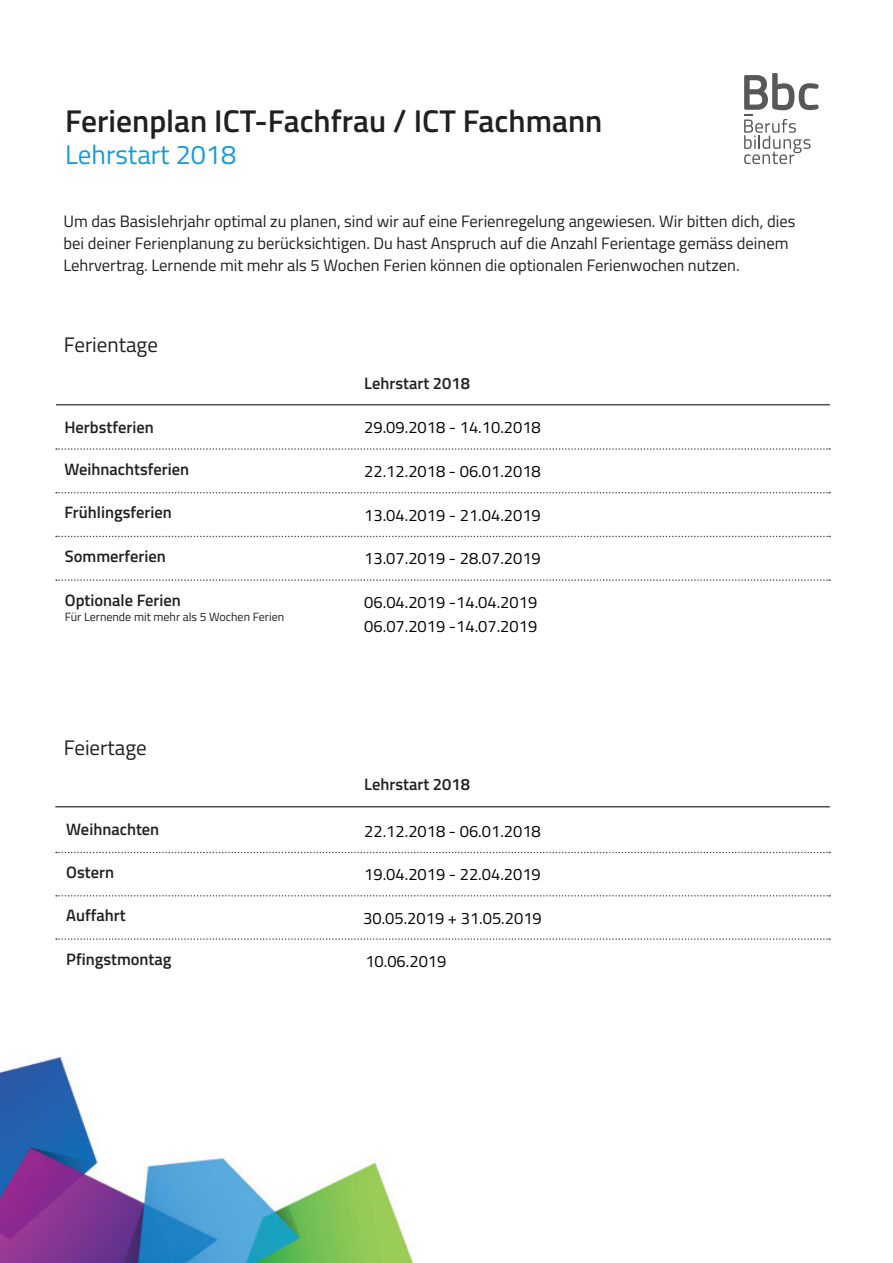
<style>
.page{position:relative;width:893px;height:1263px;background:#fff}
.page>*{position:absolute;margin:0;border:0;box-sizing:border-box;transform-origin:0 0}
.t1{font:600 31.5px "Titillium";color:#231f20}
.t2{font:27px "Titillium";color:#169cd8}
.t3{font:21px "Titillium";color:#231f20}
.t4{font:16.5px/21.8px "Titillium";color:#231f20}
.t5{font:16.5px/24px "Titillium";color:#000001}
.t6{font:600 16.5px "Titillium";color:#231f20}
.t7{font:12px "Titillium";color:#231f20}
</style>
<div class="page">
<img style="left:0;top:1057px;width:413px;height:206px">
<svg style="left:744px;top:73px;width:75px;height:91px"></svg>
<hr style="left:56px;top:404px;width:774px;height:1px;background:#4e5152">
<hr style="left:55px;top:806px;width:775px;height:1px;background:#4e5152">
<svg style="left:56px;top:448px;width:774px;height:2px"></svg>
<svg style="left:56px;top:852px;width:774px;height:1px"></svg>
<svg style="left:56px;top:895px;width:774px;height:1px"></svg>
<svg style="left:56px;top:938px;width:774px;height:2px"></svg>
<svg style="left:56px;top:492px;width:774px;height:1px"></svg>
<svg style="left:56px;top:536px;width:774px;height:1px"></svg>
<svg style="left:56px;top:579px;width:774px;height:2px"></svg>
<h1 class="t1" style="left:65px;top:97px;width:539px">Ferienplan ICT-Fachfrau / ICT Fachmann</h1>
<h2 class="t2" style="left:65px;top:135px;width:173px">Lehrstart 2018</h2>
<p class="t4" style="left:63px;top:210px;width:733px">Um das Basislehrjahr optimal zu planen, sind wir auf eine Ferienregelung angewiesen. Wir bitten dich, dies bei deiner Ferienplanung zu berücksichtigen. Du hast Anspruch auf die Anzahl Ferientage gemäss deinem<br>Lehrvertrag. Lernende mit mehr als 5 Wochen Ferien können die optionalen Ferienwochen nutzen.</p>
<p class="t3" style="left:64px;top:329px;width:96px">Ferientage</p>
<p class="t6" style="left:65px;top:414px;width:91px">Herbstferien</p>
<p class="t6" style="left:65px;top:456px;width:126px">Weihnachtsferien</p>
<p class="t6" style="left:65px;top:500px;width:109px">Frühlingsferien</p>
<p class="t6" style="left:65px;top:544px;width:103px">Sommerferien</p>
<p class="t6" style="left:65px;top:588px;width:118px">Optionale Ferien</p>
<p class="t7" style="left:65px;top:608px;width:221px">Für Lernende mit mehr als 5 Wochen Ferien</p>
<p class="t3" style="left:64px;top:732px;width:85px">Feiertage</p>
<p class="t6" style="left:364px;top:371px;width:107px">Lehrstart 2018</p>
<p class="t5" style="left:364px;top:415px;width:178px">29.09.2018 - 14.10.2018</p>
<p class="t5" style="left:364px;top:458px;width:178px">22.12.2018 - 06.01.2018</p>
<p class="t5" style="left:364px;top:502px;width:178px">13.04.2019 - 21.04.2019</p>
<p class="t5" style="left:364px;top:546px;width:178px">13.07.2019 - 28.07.2019</p>
<p class="t5" style="left:364px;top:590px;width:174px">06.04.2019 -14.04.2019<br>06.07.2019 -14.07.2019</p>
<p class="t6" style="left:364px;top:771px;width:107px">Lehrstart 2018</p>
<p class="t6" style="left:66px;top:816px;width:95px">Weihnachten</p>
<p class="t5" style="left:364px;top:818px;width:178px">22.12.2018 - 06.01.2018</p>
<p class="t6" style="left:66px;top:860px;width:49px">Ostern</p>
<p class="t5" style="left:364px;top:862px;width:178px">19.04.2019 - 22.04.2019</p>
<p class="t6" style="left:66px;top:903px;width:61px">Auffahrt</p>
<p class="t5" style="left:363px;top:905px;width:180px">30.05.2019 + 31.05.2019</p>
<p class="t6" style="left:66px;top:946px;width:107px">Pfingstmontag</p>
<p class="t5" style="left:365px;top:948px;width:83px">10.06.2019</p>
</div>
